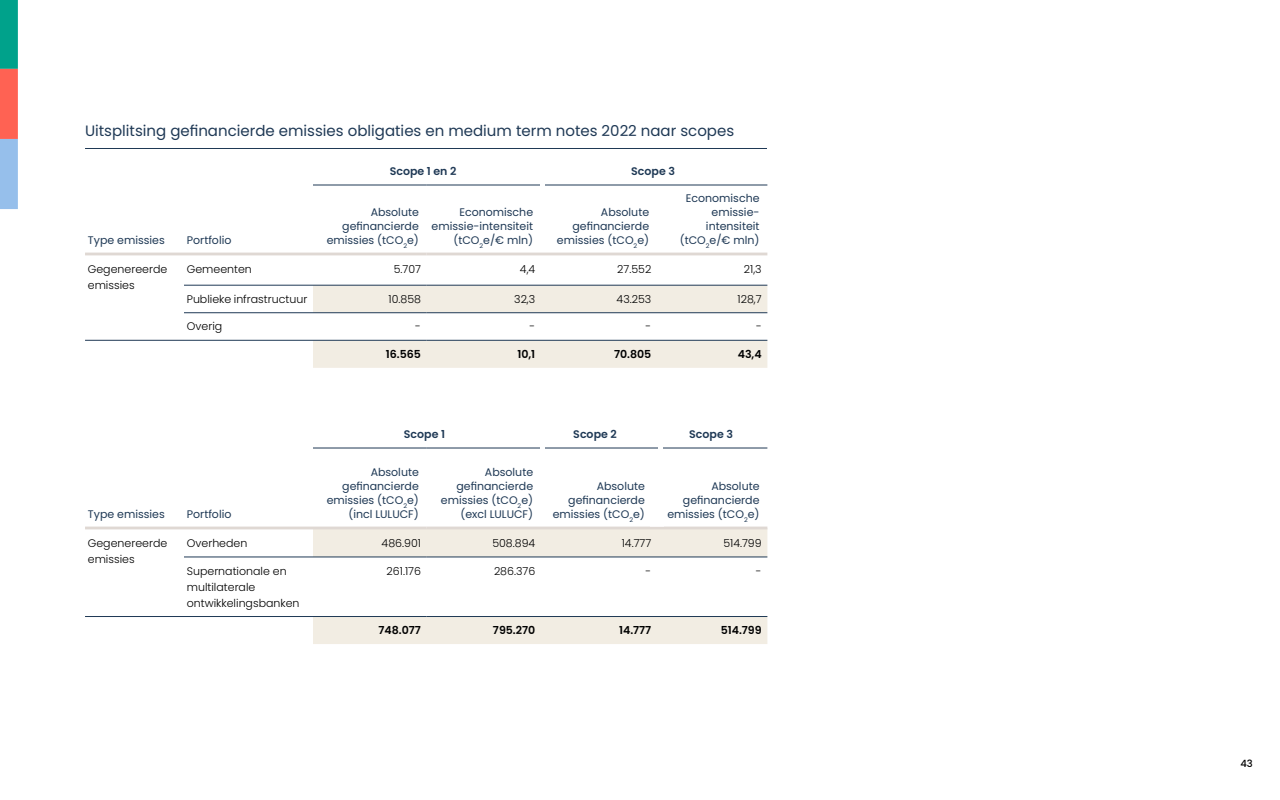
<style>
.page{position:relative;width:1280px;height:800px;background:#fff}
.page>*{position:absolute;margin:0;border:0;box-sizing:border-box;transform-origin:0 0}
.t1{font:15px "Poppins";color:#1f3955}
.t2{font:11px/14px "Poppins";color:#1f3955;text-align:right}
.t3{font:300 11px/16px "Poppins";color:#000}
.t4{font:600 11px "Poppins";color:#000}
.t5{font:600 11px "Poppins";color:#1f3955}
.t6{font:500 10px "Poppins";color:#000}
</style>
<div class="page">
<svg style="left:0;top:0;width:18px;height:209px;background:#889699"></svg>
<svg style="left:313px;top:286px;width:454px;height:82px"></svg>
<hr style="left:184px;top:285px;width:129px;height:1px;background:#1f3955">
<hr style="left:184px;top:312px;width:129px;height:1px;background:#1f3955">
<hr style="left:184px;top:340px;width:129px;height:1px;background:#1f3955">
<hr style="left:313px;top:285px;width:114px;height:1px;background:#1f3955">
<hr style="left:427px;top:285px;width:114px;height:1px;background:#1f3955">
<hr style="left:541px;top:285px;width:116px;height:1px;background:#1f3955">
<hr style="left:657px;top:285px;width:110px;height:1px;background:#1f3955">
<hr style="left:313px;top:312px;width:114px;height:1px;background:#1f3955">
<hr style="left:427px;top:312px;width:114px;height:1px;background:#1f3955">
<hr style="left:541px;top:312px;width:116px;height:1px;background:#1f3955">
<hr style="left:657px;top:312px;width:110px;height:1px;background:#1f3955">
<hr style="left:313px;top:340px;width:114px;height:1px;background:#1f3955">
<hr style="left:427px;top:340px;width:114px;height:1px;background:#1f3955">
<hr style="left:541px;top:340px;width:116px;height:1px;background:#1f3955">
<hr style="left:657px;top:340px;width:110px;height:1px;background:#1f3955">
<hr style="left:85px;top:253px;width:99px;height:2px;background:#dfd8d3">
<hr style="left:184px;top:253px;width:129px;height:2px;background:#dfd8d3">
<hr style="left:313px;top:253px;width:114px;height:2px;background:#dfd8d3">
<hr style="left:427px;top:253px;width:114px;height:2px;background:#dfd8d3">
<hr style="left:541px;top:253px;width:116px;height:2px;background:#dfd8d3">
<hr style="left:657px;top:253px;width:110px;height:2px;background:#dfd8d3">
<hr style="left:85px;top:340px;width:99px;height:1px;background:#1f3854">
<hr style="left:313px;top:185px;width:114px;height:1px;background:#1f3854">
<hr style="left:427px;top:185px;width:114px;height:1px;background:#1f3854">
<hr style="left:541px;top:185px;width:116px;height:1px;background:#1f3854">
<hr style="left:657px;top:185px;width:110px;height:1px;background:#1f3854">
<hr style="left:85px;top:148px;width:682px;height:1px;background:#1f3955">
<svg style="left:313px;top:529px;width:454px;height:115px"></svg>
<hr style="left:184px;top:557px;width:129px;height:1px;background:#1f3955">
<hr style="left:184px;top:616px;width:129px;height:1px;background:#1f3955">
<hr style="left:313px;top:557px;width:114px;height:1px;background:#1f3955">
<hr style="left:427px;top:557px;width:114px;height:1px;background:#1f3955">
<hr style="left:541px;top:557px;width:116px;height:1px;background:#1f3955">
<hr style="left:657px;top:557px;width:110px;height:1px;background:#1f3955">
<hr style="left:313px;top:616px;width:114px;height:1px;background:#1f3955">
<hr style="left:427px;top:616px;width:114px;height:1px;background:#1f3955">
<hr style="left:541px;top:616px;width:116px;height:1px;background:#1f3955">
<hr style="left:657px;top:616px;width:110px;height:1px;background:#1f3955">
<hr style="left:85px;top:527px;width:99px;height:2px;background:#dfd8d3">
<hr style="left:184px;top:527px;width:129px;height:2px;background:#dfd8d3">
<hr style="left:313px;top:527px;width:114px;height:2px;background:#dfd8d3">
<hr style="left:427px;top:527px;width:114px;height:2px;background:#dfd8d3">
<hr style="left:541px;top:527px;width:116px;height:2px;background:#dfd8d3">
<hr style="left:657px;top:527px;width:110px;height:2px;background:#dfd8d3">
<hr style="left:85px;top:616px;width:99px;height:1px;background:#1f3854">
<hr style="left:313px;top:448px;width:114px;height:1px;background:#1f3854">
<hr style="left:427px;top:448px;width:114px;height:1px;background:#1f3854">
<hr style="left:541px;top:448px;width:116px;height:1px;background:#1f3854">
<hr style="left:657px;top:448px;width:110px;height:1px;background:#1f3854">
<h1 class="t1" style="left:85px;top:122px;width:651px">Uitsplitsing gefinancierde emissies obligaties en medium term notes 2022 naar scopes</h1>
<p class="t2" style="left:88px;top:233px;width:78px">Type emissies</p>
<p class="t2" style="left:187px;top:233px;width:46px">Portfolio</p>
<p class="t5" style="left:390px;top:165px;width:68px">Scope 1 en 2</p>
<p class="t5" style="left:631px;top:165px;width:45px">Scope 3</p>
<p class="t2" style="left:327px;top:205px;width:94px">Absolute gefinancierde emissies (tCO<sub>2</sub>e)</p>
<p class="t2" style="left:432px;top:205px;width:103px">Economische emissie-intensiteit (tCO<sub>2</sub>e/€ mln)</p>
<p class="t2" style="left:557px;top:205px;width:94px">Absolute gefinancierde emissies (tCO<sub>2</sub>e)</p>
<p class="t2" style="left:680px;top:191px;width:81px">Economische emissie&shy;intensiteit (tCO<sub>2</sub>e/€ mln)</p>
<p class="t3" style="left:88px;top:261px;width:81px">Gegenereerde emissies</p>
<p class="t3" style="left:187px;top:261px;width:67px">Gemeenten</p>
<p class="t3" style="left:394px;top:261px;width:29px">5.707</p>
<p class="t3" style="left:520px;top:261px;width:17px">4,4</p>
<p class="t3" style="left:617px;top:261px;width:36px">27.552</p>
<p class="t3" style="left:744px;top:261px;width:19px">21,3</p>
<p class="t3" style="left:187px;top:291px;width:122px">Publieke infrastructuur</p>
<p class="t3" style="left:389px;top:291px;width:34px">10.858</p>
<p class="t3" style="left:514px;top:291px;width:23px">32,3</p>
<p class="t3" style="left:617px;top:291px;width:36px">43.253</p>
<p class="t3" style="left:738px;top:291px;width:26px">128,7</p>
<p class="t3" style="left:187px;top:319px;width:37px">Overig</p>
<p class="t3" style="left:415px;top:319px;width:7px">-</p>
<p class="t3" style="left:530px;top:319px;width:7px">-</p>
<p class="t3" style="left:646px;top:319px;width:7px">-</p>
<p class="t3" style="left:756px;top:319px;width:7px">-</p>
<p class="t4" style="left:386px;top:348px;width:37px">16.565</p>
<p class="t4" style="left:517px;top:348px;width:19px">10,1</p>
<p class="t4" style="left:614px;top:348px;width:39px">70.805</p>
<p class="t4" style="left:738px;top:348px;width:25px">43,4</p>
<p class="t2" style="left:88px;top:507px;width:78px">Type emissies</p>
<p class="t2" style="left:187px;top:507px;width:46px">Portfolio</p>
<p class="t5" style="left:404px;top:428px;width:43px">Scope 1</p>
<p class="t5" style="left:573px;top:428px;width:45px">Scope 2</p>
<p class="t5" style="left:689px;top:428px;width:45px">Scope 3</p>
<p class="t2" style="left:327px;top:465px;width:94px">Absolute gefinancierde emissies (tCO<sub>2</sub>e) (incl LULUCF)</p>
<p class="t2" style="left:441px;top:465px;width:94px">Absolute gefinancierde emissies (tCO<sub>2</sub>e) (excl LULUCF)</p>
<p class="t2" style="left:553px;top:479px;width:94px">Absolute gefinancierde emissies (tCO<sub>2</sub>e)</p>
<p class="t2" style="left:667px;top:479px;width:94px">Absolute gefinancierde emissies (tCO<sub>2</sub>e)</p>
<p class="t3" style="left:88px;top:535px;width:81px">Gegenereerde emissies</p>
<p class="t3" style="left:187px;top:535px;width:62px">Overheden</p>
<p class="t3" style="left:382px;top:535px;width:41px">486.901</p>
<p class="t3" style="left:492px;top:535px;width:44px">508.894</p>
<p class="t3" style="left:622px;top:535px;width:31px">14.777</p>
<p class="t3" style="left:723px;top:535px;width:40px">514.799</p>
<p class="t3" style="left:187px;top:563px;width:114px">Supernationale en multilaterale ontwikkelingsbanken</p>
<p class="t3" style="left:387px;top:563px;width:36px">261.176</p>
<p class="t3" style="left:494px;top:563px;width:43px">286.376</p>
<p class="t3" style="left:646px;top:563px;width:7px">-</p>
<p class="t3" style="left:756px;top:563px;width:7px">-</p>
<p class="t4" style="left:379px;top:624px;width:44px">748.077</p>
<p class="t4" style="left:493px;top:624px;width:44px">795.270</p>
<p class="t4" style="left:619px;top:624px;width:34px">14.777</p>
<p class="t4" style="left:721px;top:624px;width:42px">514.799</p>
<p class="t6" style="left:1241px;top:758px;width:14px">43</p>
</div>
